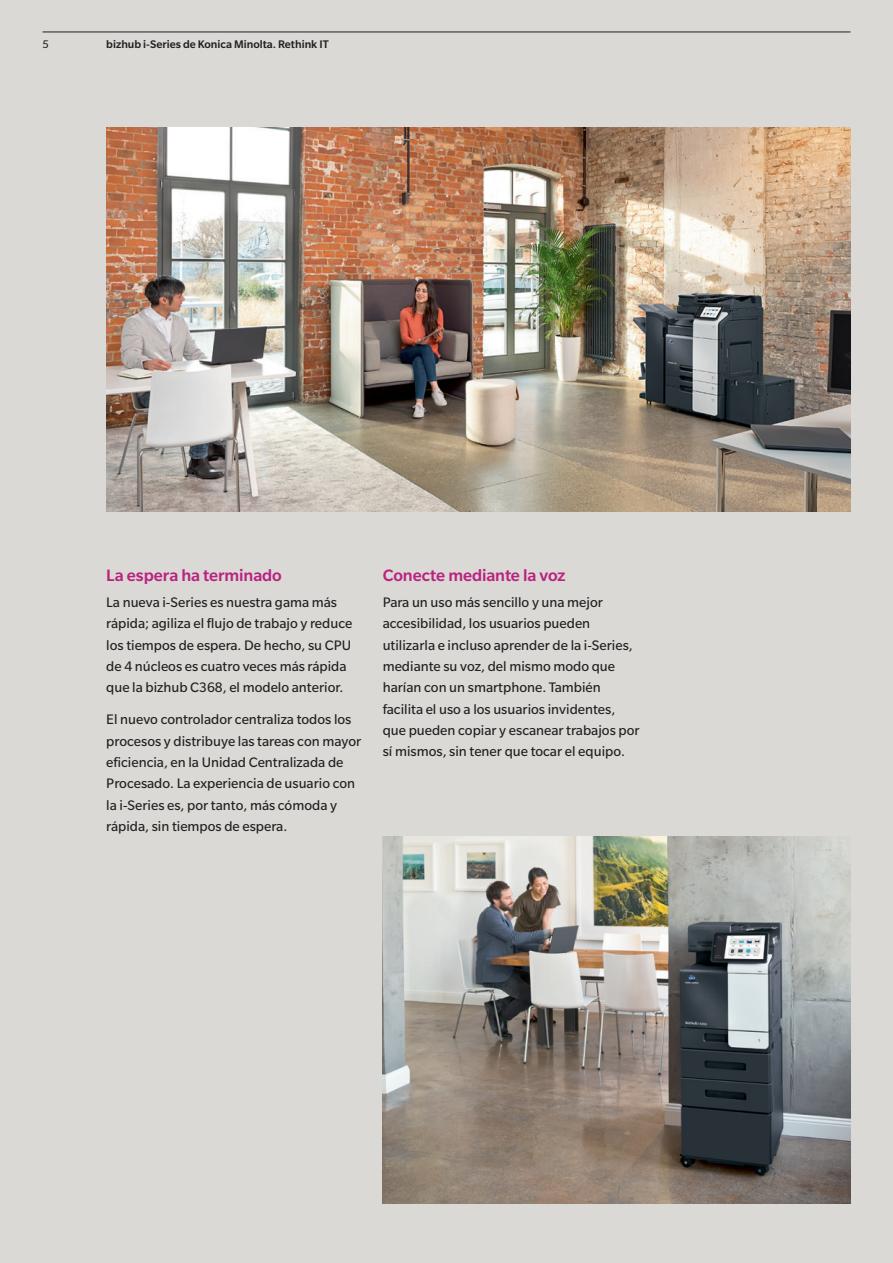
<style>
.page{position:relative;width:893px;height:1263px;background:#dad9d6}
.page>*{position:absolute;margin:0;border:0;box-sizing:border-box;transform-origin:0 0}
.Brochure_Copyhead_Me{font:500 18px "Slate Pro";letter-spacing:-.005em;color:#ba2280}
.Brochure_Copy_Reg_10{font:15px/21.3px "Slate Pro";color:#231f20}
.t1{font:500 12px "Slate Pro";color:#231f20}
.t2{font:12px "Slate Pro";color:#231f20}
</style>
<div class="page">
<img style="left:106px;top:128px;width:744px;height:383px">
<img style="left:383px;top:836px;width:467px;height:367px">
<hr style="left:43px;top:32px;width:807px;height:1px;background:#231f20">
<p class="t2" style="left:43px;top:38px;width:8px">5</p>
<p class="t1" style="left:106px;top:38px;width:224px">bizhub i-Series de Konica Minolta. Rethink IT</p>
<p class="Brochure_Copyhead_Me" style="left:106px;top:565px;width:177px">La espera ha terminado</p>
<p class="Brochure_Copy_Reg_10" style="left:106px;top:592px;width:248px">La nueva i-Series es nuestra gama más rápida; agiliza el flujo de trabajo y reduce los tiempos de espera. De hecho, su CPU de 4 núcleos es cuatro veces más rápida que la bizhub C368, el modelo anterior.</p>
<p class="Brochure_Copy_Reg_10" style="left:106px;top:709px;width:257px">El nuevo controlador centraliza todos los procesos y distribuye las tareas con mayor eficiencia, en la Unidad Centralizada de Procesado. La experiencia de usuario con la i-Series es, por tanto, más cómoda y rápida, sin tiempos de espera.</p>
<p class="Brochure_Copyhead_Me" style="left:383px;top:565px;width:184px">Conecte mediante la voz</p>
<p class="Brochure_Copy_Reg_10" style="left:383px;top:592px;width:258px">Para un uso más sencillo y una mejor accesibilidad, los usuarios pueden utilizarla e incluso aprender de la i-Series, mediante su voz, del mismo modo que harían con un smartphone. También facilita el uso a los usuarios invidentes, que pueden copiar y escanear trabajos por sí mismos, sin tener que tocar el equipo.</p>
</div>
